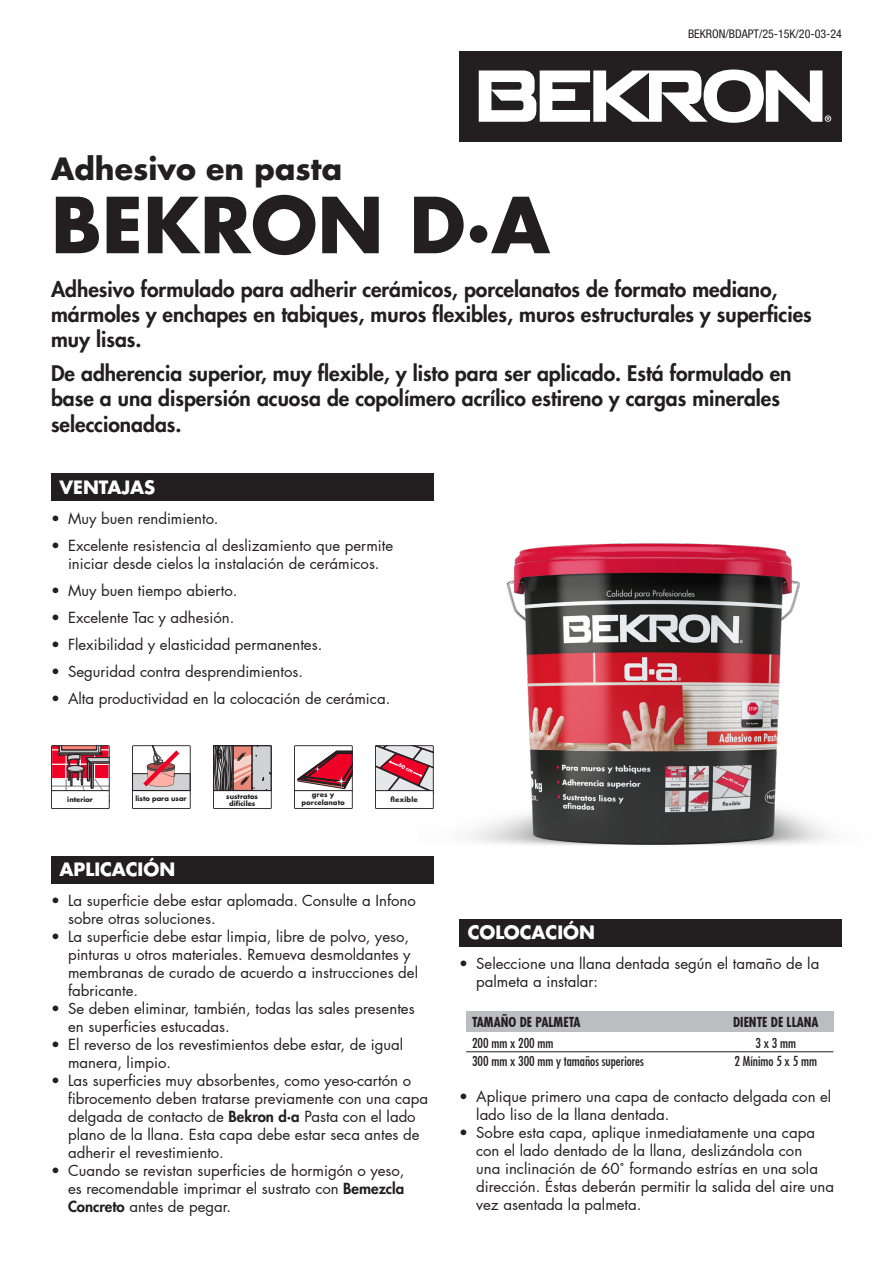
<style>
.page{position:relative;width:893px;height:1263px;background:#fff}
.page>*{position:absolute;margin:0;border:0;box-sizing:border-box;transform-origin:0 0}
.t1{font:700 75px "Futura LT Pro";color:#231f20}
.t2{font:700 30px "Futura LT Pro";color:#231f20}
.t3{font:800 21px/25.2px "Futura LT Pro";color:#231f20}
.t4{font:700 18px "Futura LT Pro";color:#fff}
.t5{font:15px/18px "Futura LT Pro";color:#231f20}
.t6{font:500 condensed 13.5px "Futura LT Pro";color:#231f20}
.t7{font:700 condensed 13.5px "Futura LT Pro";color:#231f20}
.t8{font:condensed 12px "Helvetica Neue LT Std";color:#231f20}
.t9{font:700 6.75px/7.2px "Futura LT Pro";color:#231f20;text-align:center}
.t10{font:700 6.75px/8.6px "Futura";color:#231f20;text-align:center}
.t11{font:700 5.1px "Futura";color:#fff}
.s1{font-weight:800}
</style>
<div class="page">
<div style="left:459px;top:51px;width:383px;height:90px;background:#231f20"></div>
<svg style="left:479px;top:70px;width:352px;height:53px"></svg>
<div style="left:51px;top:856px;width:383px;height:27px;background:#231f20"></div>
<div style="left:51px;top:474px;width:383px;height:27px;background:#231f20"></div>
<svg style="left:51px;top:745px;width:59px;height:64px"></svg>
<svg style="left:132px;top:745px;width:59px;height:64px"></svg>
<hr style="left:133px;top:790px;width:57px;height:1px;background:#231f20">
<svg style="left:213px;top:745px;width:59px;height:64px"></svg>
<hr style="left:213px;top:790px;width:59px;height:1px;background:#231f20">
<svg style="left:294px;top:745px;width:59px;height:64px"></svg>
<svg style="left:375px;top:745px;width:44px;height:64px"></svg>
<img style="left:419px;top:543px;width:411px;height:302px">
<div style="left:459px;top:919px;width:383px;height:28px;background:#231f20"></div>
<div style="left:466px;top:1011px;width:367px;height:20px;background:#bcbdc0"></div>
<hr style="left:466px;top:1051px;width:367px;height:1px;background:#231f20">
<h2 class="t2" style="left:51px;top:146px;width:293px">Adhesivo en pasta</h2>
<p class="t8" style="left:688px;top:27px;width:155px">BEKRON/BDAPT/25-15K/20-03-24</p>
<h1 class="t1" style="left:51px;top:167px;width:500px">BEKRON D·A</h1>
<h3 class="t3" style="left:51px;top:275px;width:762px">Adhesivo formulado para adherir cerámicos, porcelanatos de formato mediano, mármoles y enchapes en tabiques, muros flexibles, muros estructurales y superficies muy lisas.</h3>
<h3 class="t3" style="left:51px;top:360px;width:742px">De adherencia superior, muy flexible, y listo para ser aplicado. Está formulado en base a una dispersión acuosa de copolímero acrílico estireno y cargas minerales seleccionadas.</h3>
<p class="t4" style="left:60px;top:473px;width:97px">VENTAJAS</p>
<p class="t5" style="left:51px;top:509px;width:169px">• Muy buen rendimiento.</p>
<p class="t5" style="left:51px;top:536px;width:344px;text-align:center">• Excelente resistencia al deslizamiento que permite iniciar desde cielos la instalación de cerámicos.</p>
<p class="t5" style="left:51px;top:581px;width:188px">• Muy buen tiempo abierto.</p>
<p class="t5" style="left:51px;top:608px;width:185px">• Excelente Tac y adhesión.</p>
<p class="t5" style="left:51px;top:635px;width:273px">• Flexibilidad y elasticidad permanentes.</p>
<p class="t5" style="left:51px;top:662px;width:254px">• Seguridad contra desprendimientos.</p>
<p class="t5" style="left:51px;top:689px;width:341px">• Alta productividad en la colocación de cerámica.</p>
<p class="t9" style="left:67px;top:795px;width:27px">interior</p>
<p class="t9" style="left:136px;top:794px;width:53px">listo para usar</p>
<p class="t9" style="left:226px;top:792px;width:33px">sustratos difíciles</p>
<p class="t10" style="left:301px;top:790px;width:45px">gres y porcelanato</p>
<p class="t4" style="left:60px;top:855px;width:117px">APLICACIÓN</p>
<p class="t11" style="left:400px;top:761px;width:17px;rotate:24deg">60 cm</p>
<p class="t10" style="left:391px;top:795px;width:29px">flexible</p>
<p class="t5" style="left:68px;top:891px;width:349px;text-indent:-17px">• La superficie debe estar aplomada. Consulte a Infono sobre otras soluciones.</p>
<p class="t5" style="left:68px;top:927px;width:352px;text-indent:-17px">• La superficie debe estar limpia, libre de polvo, yeso, pinturas u otros materiales. Remueva desmoldantes y membranas de curado de acuerdo a instrucciones del fabricante.</p>
<p class="t5" style="left:68px;top:999px;width:348px;text-indent:-17px">• Se deben eliminar, también, todas las sales presentes en superficies estucadas.</p>
<p class="t5" style="left:68px;top:1035px;width:337px;text-indent:-17px">• El reverso de los revestimientos debe estar, de igual manera, limpio.</p>
<p class="t5" style="left:68px;top:1071px;width:362px;text-indent:-17px">• Las superficies muy absorbentes, como yeso-cartón o fibrocemento deben tratarse previamente con una capa delgada de contacto de <span class="s1">Bekron d·a</span> Pasta con el lado plano de la llana. Esta capa debe estar seca antes de adherir el revestimiento.</p>
<p class="t5" style="left:68px;top:1161px;width:338px;text-align:justify;text-indent:-17px">• Cuando se revistan superficies de hormigón o yeso, es recomendable imprimar el sustrato con <span class="s1">Bemezcla Concreto</span> antes de pegar.</p>
<p class="t4" style="left:468px;top:919px;width:129px">COLOCACIÓN</p>
<p class="t5" style="left:476px;top:955px;width:345px;text-indent:-17px">• Seleccione una llana dentada según el tamaño de la palmeta a instalar:</p>
<p class="t7" style="left:472px;top:1013px;width:110px">TAMAÑO DE PALMETA</p>
<p class="t7" style="left:733px;top:1013px;width:87px">DIENTE DE LLANA</p>
<p class="t6" style="left:472px;top:1033px;width:83px">200 mm x 200 mm</p>
<p class="t6" style="left:755px;top:1033px;width:42px">3 x 3 mm</p>
<p class="t6" style="left:472px;top:1051px;width:173px">300 mm x 300 mm y tamaños superiores</p>
<p class="t6" style="left:734px;top:1051px;width:84px">2 Mínimo 5 x 5 mm</p>
<p class="t5" style="left:476px;top:1087px;width:357px;text-indent:-17px">• Aplique primero una capa de contacto delgada con el lado liso de la llana dentada.</p>
<p class="t5" style="left:476px;top:1123px;width:359px;text-indent:-17px">• Sobre esta capa, aplique inmediatamente una capa con el lado dentado de la llana, deslizándola con<br>una inclinación de 60˚ formando estrías en una sola dirección. Éstas deberán permitir la salida del aire una vez asentada la palmeta.</p>
</div>
